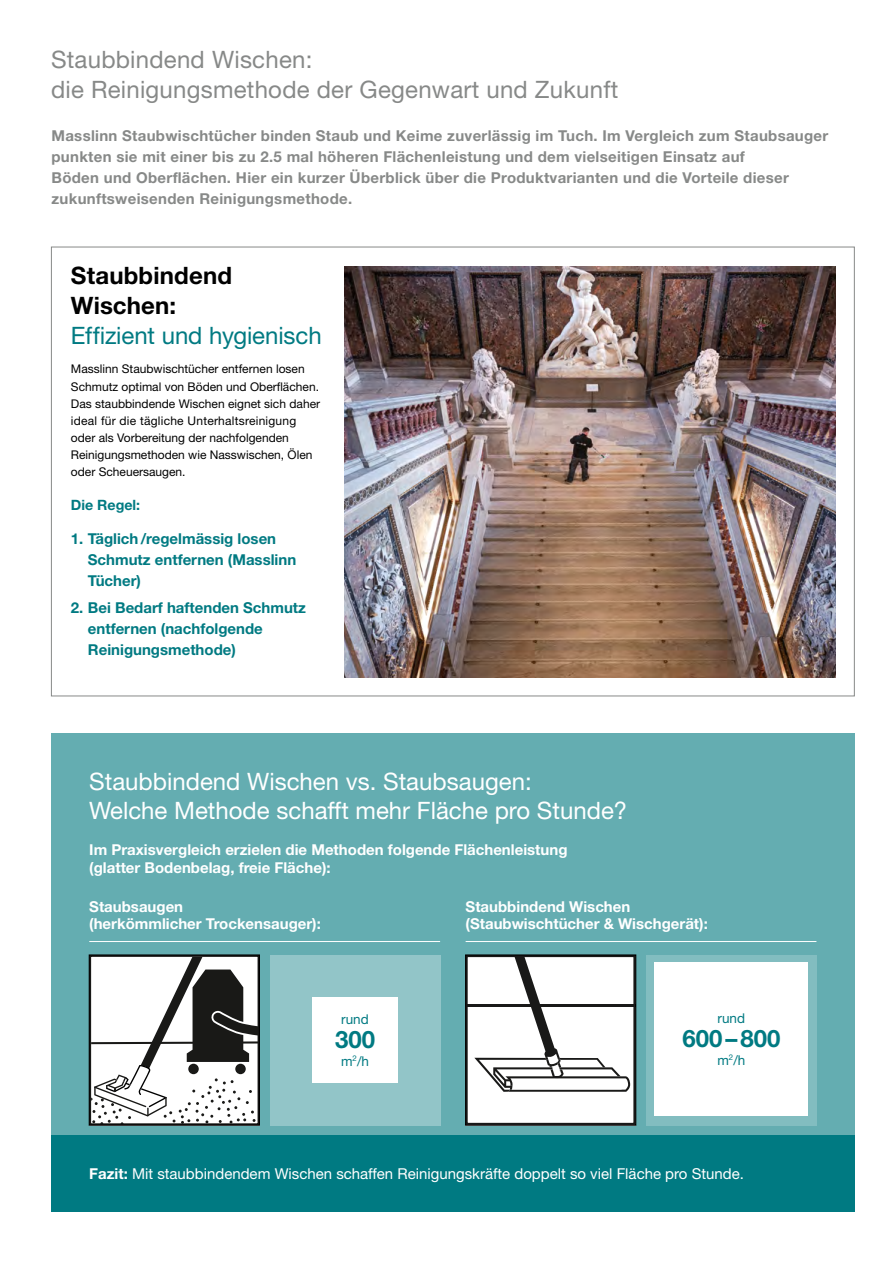
<style>
.page{position:relative;width:893px;height:1263px;background:#fff}
.page>*{position:absolute;margin:0;border:0;box-sizing:border-box;transform-origin:0 0}
.t1{font:24px/28.8px "Helvetica Neue LT Pro";color:#fff}
.WT_H1_Headline_grau{font:24px "Helvetica Neue LT Pro";letter-spacing:.01em;color:#878988}
.WT_Copyhead_roman_gr{font:24px "Helvetica Neue LT Pro";letter-spacing:-.005em;color:#007a82}
.WT_Copyhead_groß{font:700 24px/30px "Helvetica Neue LT Pro";letter-spacing:.005em;color:#000}
.t2{font:700 24px "Helvetica Neue LT Pro";color:#007a82}
.t3{font:700 15px/21px "Helvetica Neue LT Pro";letter-spacing:.02em;color:#878988}
.WT_P_Intro{font:700 15px/17px "Helvetica Neue LT Pro";color:#fff}
.WT_Li_Numbers{font:700 15px/21px "Helvetica Neue LT Pro";color:#007a82}
.t4{font:15px "Helvetica Neue LT Pro";color:#fff}
.WT_P_Copyhead_klein{font:700 14.25px "Helvetica Neue LT Pro";color:#007a82}
.t5{font:13.5px "Helvetica Neue LT Pro";color:#007a82}
.WT_P_Copy{font:12px/17.1px "Helvetica Neue LT Pro";color:#000}
.s1{font-weight:700}
</style>
<div class="page">
<img style="left:344px;top:266px;width:492px;height:411px">
<div style="left:51px;top:733px;width:804px;height:479px;background:#64adb1"></div>
<div style="left:51px;top:1136px;width:804px;height:76px;background:#007a82"></div>
<hr style="left:466px;top:941px;width:350px;height:1px;background:#fff">
<hr style="left:89px;top:941px;width:351px;height:1px;background:#fff">
<div style="left:270px;top:955px;width:170px;height:170px;background:#92c5c8"></div>
<svg style="left:92px;top:958px;width:164px;height:164px;background:#c3c3c3"></svg>
<div style="left:89px;top:955px;width:170px;height:170px;border:2px solid #191917"></div>
<div style="left:89px;top:954px;width:171px;height:172px;border:1px solid #000"></div>
<div style="left:646px;top:955px;width:170px;height:170px;background:#82bdc0"></div>
<div style="left:655px;top:962px;width:153px;height:153px;background:#fff"></div>
<div style="left:466px;top:955px;width:170px;height:170px;background:#fff"></div>
<hr style="left:467px;top:1005px;width:169px;height:2px;background:#191918">
<svg style="left:474px;top:958px;width:156px;height:134px"></svg>
<div style="left:466px;top:955px;width:169px;height:170px;border:2px solid #191918"></div>
<div style="left:465px;top:954px;width:171px;height:172px;border:1px solid #000"></div>
<div style="left:313px;top:997px;width:85px;height:85px;background:#fff"></div>
<h1 class="WT_H1_Headline_grau" style="left:51px;top:45px;width:263px">Staubbindend Wischen:</h1>
<h1 class="WT_H1_Headline_grau" style="left:51px;top:75px;width:569px">die Reinigungsmethode der Gegenwart und Zukunft</h1>
<p class="t3" style="left:52px;top:125px;width:778px">Masslinn Staubwischtücher binden Staub und Keime zuverlässig im Tuch. Im Vergleich zum Staubsauger punkten sie mit einer bis zu 2.5 mal höheren Flächenleistung und dem vielseitigen Einsatz auf<br>Böden und Oberflächen. Hier ein kurzer Überblick über die Produktvarianten und die Vorteile dieser zukunftsweisenden Reinigungsmethode.</p>
<p class="WT_Copyhead_groß" style="left:71px;top:260px;width:163px">Staubbindend<br>Wischen:</p>
<p class="WT_Copyhead_roman_gr" style="left:71px;top:320px;width:252px">Effizient und hygienisch</p>
<p class="WT_P_Copy" style="left:71px;top:360px;width:251px">Masslinn Staubwischtücher entfernen losen Schmutz optimal von Böden und Oberflächen.<br>Das staubbindende Wischen eignet sich daher ideal für die tägliche Unterhaltsreinigung oder als Vorbereitung der nachfolgenden Reinigungsmethoden wie Nasswischen, Ölen oder Scheuersaugen.</p>
<p class="WT_P_Copyhead_klein" style="left:71px;top:496px;width:71px">Die Regel:</p>
<p class="WT_Li_Numbers" style="left:88px;top:527px;width:210px;text-indent:-17px">1. Täglich /regelmässig losen<br>Schmutz entfernen (Masslinn<br>Tücher)</p>
<p class="WT_Li_Numbers" style="left:88px;top:597px;width:220px;text-indent:-17px">2. Bei Bedarf haftenden Schmutz entfernen (nachfolgende<br>Reinigungsmethode)</p>
<p class="t1" style="left:89px;top:766px;width:539px">Staubbindend Wischen vs. Staubsaugen:<br>Welche Methode schafft mehr Fläche pro Stunde?</p>
<p class="WT_P_Intro" style="left:89px;top:840px;width:480px;line-height:18px">Im Praxisvergleich erzielen die Methoden folgende Flächenleistung (glatter Bodenbelag, freie Fläche):</p>
<p class="WT_P_Intro" style="left:89px;top:898px;width:233px">Staubsaugen<br>(herkömmlicher Trockensauger):</p>
<p class="WT_P_Intro" style="left:466px;top:898px;width:244px">Staubbindend Wischen (Staubwischtücher &amp; Wischgerät):</p>
<p class="t5" style="left:341px;top:1011px;width:29px">rund</p>
<p class="t2" style="left:335px;top:1024px;width:42px">300</p>
<p class="t5" style="left:341px;top:1053px;width:29px">m<sup>2</sup>/h</p>
<p class="t5" style="left:718px;top:1010px;width:29px">rund</p>
<p class="t2" style="left:682px;top:1023px;width:100px">600–800</p>
<p class="t5" style="left:717px;top:1052px;width:29px">m<sup>2</sup>/h</p>
<p class="t4" style="left:89px;top:1165px;width:656px"><span class="s1">Fazit:</span> Mit staubbindendem Wischen schaffen Reinigungskräfte doppelt so viel Fläche pro Stunde.</p>
</div>
